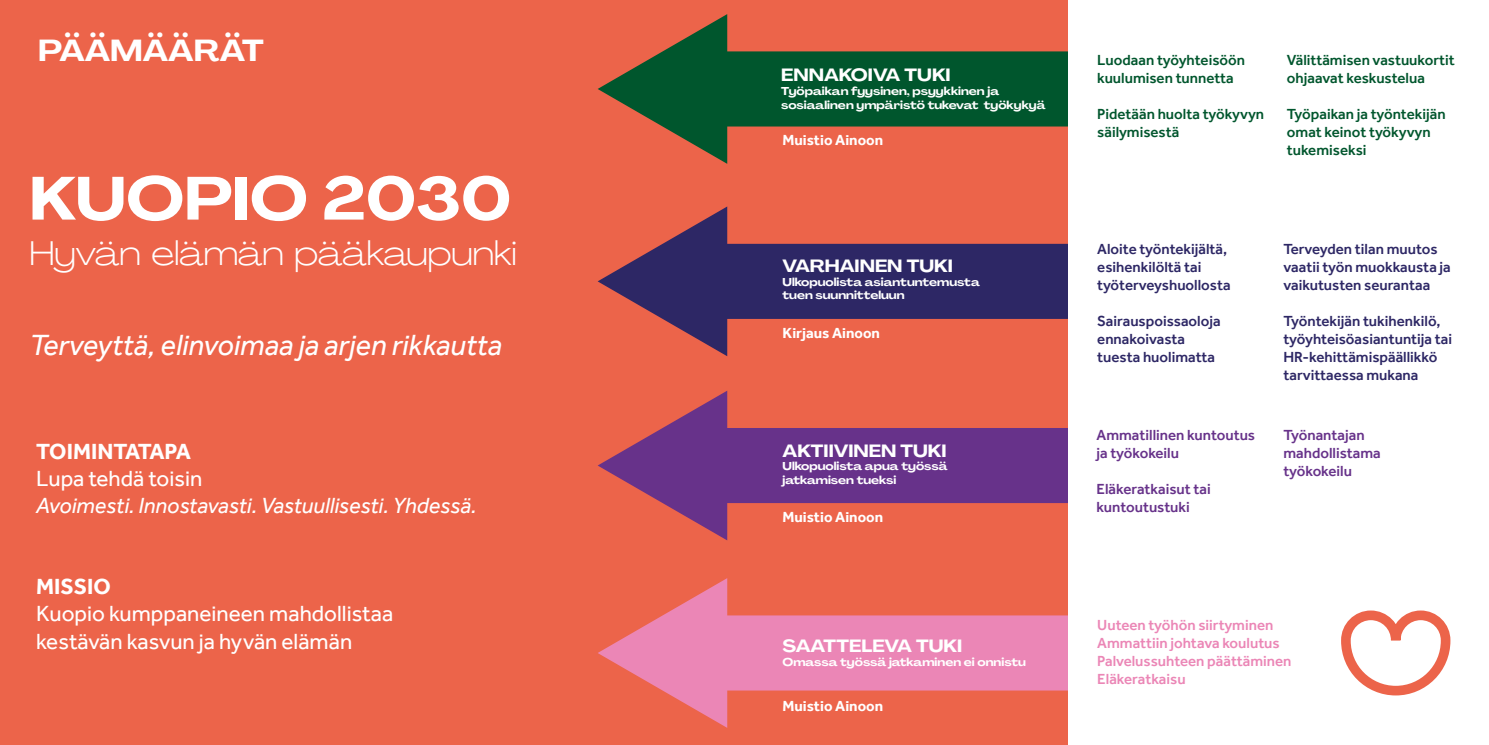
<style>
.page{position:relative;width:1489px;height:745px;background:#fff}
.page>*{position:absolute;margin:0;border:0;box-sizing:border-box;transform-origin:0 0}
.t1{font:700 expanded 60px "PP Agrandir";color:#fff}
.t2{font:300 expanded 33.75px "PP Agrandir";color:#fff}
.t3{font:italic 30px "Effra";color:#fff}
.t4{font:700 expanded 30px "PP Agrandir";color:#fff}
.t5{font:22.5px/27px "Effra";color:#fff}
.t6{font:italic 22.5px "Effra";color:#fff}
.t7{font:700 22.5px "Effra";color:#fff}
.t8{font:700 expanded 17.5px "PP Agrandir";color:#fff}
.t9{font:500 15px/18px "Effra";color:#2d2765}
.t10{font:500 15px/18px "Effra";color:#00562d}
.t11{font:500 15px/18px "Effra";color:#67328a}
.t12{font:500 15px/18px "Effra";color:#eb86b6}
.t13{font:700 15px "Effra";color:#fff}
.t14{font:700 expanded 11.25px/13.5px "PP Agrandir";color:#fff}
</style>
<div class="page">
<div style="left:0;top:0;width:1488px;height:744px;background:#ec644a"></div>
<div style="left:705px;top:244px;width:366px;height:75px;background:#2d2765"></div>
<svg style="left:597px;top:206px;width:130px;height:150px"></svg>
<div style="left:705px;top:51px;width:366px;height:75px;background:#00562d"></div>
<svg style="left:597px;top:14px;width:130px;height:150px"></svg>
<div style="left:705px;top:427px;width:366px;height:75px;background:#67328a"></div>
<svg style="left:598px;top:391px;width:129px;height:149px"></svg>
<div style="left:705px;top:615px;width:366px;height:75px;background:#eb86b6"></div>
<svg style="left:598px;top:578px;width:129px;height:149px"></svg>
<div style="left:1068px;top:0;width:420px;height:744px;background:#fff"></div>
<svg style="left:1341px;top:610px;width:110px;height:86px"></svg>
<h3 class="t4" style="left:38px;top:32px;width:227px">PÄÄMÄÄRÄT</h3>
<h1 class="t1" style="left:29px;top:161px;width:483px">KUOPIO 2030</h1>
<h2 class="t2" style="left:29px;top:232px;width:489px">Hyvän elämän pääkaupunki</h2>
<h3 class="t3" style="left:29px;top:326px;width:474px">Terveyttä, elinvoimaa ja arjen rikkautta</h3>
<h3 class="t7" style="left:36px;top:438px;width:156px">TOIMINTATAPA</h3>
<h3 class="t5" style="left:36px;top:464px;width:167px">Lupa tehdä toisin</h3>
<h3 class="t6" style="left:36px;top:492px;width:442px">Avoimesti. Innostavasti. Vastuullisesti. Yhdessä.</h3>
<h3 class="t7" style="left:36px;top:573px;width:76px">MISSIO</h3>
<h3 class="t5" style="left:36px;top:599px;width:359px">Kuopio kumppaneineen mahdollistaa kestävän kasvun ja hyvän elämän</h3>
<p class="t8" style="left:781px;top:64px;width:171px">ENNAKOIVA TUKI</p>
<p class="t14" style="left:781px;top:84px;width:266px">Työpaikan fyysinen, psyykkinen ja sosiaalinen ympäristö tukevat työkykyä</p>
<p class="t13" style="left:782px;top:131px;width:102px">Muistio Ainoon</p>
<p class="t8" style="left:782px;top:255px;width:172px">VARHAINEN TUKI</p>
<p class="t14" style="left:782px;top:275px;width:199px">Ulkopuolista asiantuntemusta tuen suunnitteluun</p>
<p class="t13" style="left:782px;top:323px;width:99px">Kirjaus Ainoon</p>
<p class="t8" style="left:782px;top:439px;width:166px">AKTIIVINEN TUKI</p>
<p class="t14" style="left:782px;top:459px;width:166px">Ulkopuolista apua työssä jatkamisen tueksi</p>
<p class="t13" style="left:782px;top:508px;width:102px">Muistio Ainoon</p>
<p class="t8" style="left:782px;top:634px;width:181px">SAATTELEVA TUKI</p>
<p class="t14" style="left:782px;top:654px;width:245px">Omassa työssä jatkaminen ei onnistu</p>
<p class="t13" style="left:782px;top:696px;width:102px">Muistio Ainoon</p>
<p class="t10" style="left:1097px;top:51px;width:149px">Luodaan työyhteisöön kuulumisen tunnetta</p>
<p class="t10" style="left:1097px;top:105px;width:168px">Pidetään huolta työkyvyn säilymisestä</p>
<p class="t10" style="left:1286px;top:50px;width:169px">Välittämisen vastuukortit ohjaavat keskustelua</p>
<p class="t10" style="left:1286px;top:104px;width:160px">Työpaikan ja työntekijän omat keinot työkyvyn tukemiseksi</p>
<p class="t9" style="left:1097px;top:240px;width:135px">Aloite työntekijältä, esihenkilöltä tai työterveyshuollosta</p>
<p class="t9" style="left:1097px;top:312px;width:125px">Sairauspoissaoloja ennakoivasta tuesta huolimatta</p>
<p class="t11" style="left:1096px;top:426px;width:160px">Ammatillinen kuntoutus ja työkokeilu</p>
<p class="t11" style="left:1096px;top:480px;width:116px">Eläkeratkaisut tai kuntoutustuki</p>
<p class="t9" style="left:1283px;top:240px;width:169px">Terveyden tilan muutos vaatii työn muokkausta ja vaikutusten seurantaa</p>
<p class="t9" style="left:1283px;top:312px;width:170px">Työntekijän tukihenkilö, työyhteisöasiantuntija tai<br>HR-kehittämispäällikkö tarvittaessa mukana</p>
<p class="t11" style="left:1283px;top:426px;width:99px">Työnantajan mahdollistama työkokeilu</p>
<p class="t12" style="left:1097px;top:615px;width:196px">Uuteen työhön siirtyminen<br>Ammattiin johtava koulutus<br>Palvelussuhteen päättäminen<br>Eläkeratkaisu</p>
</div>
